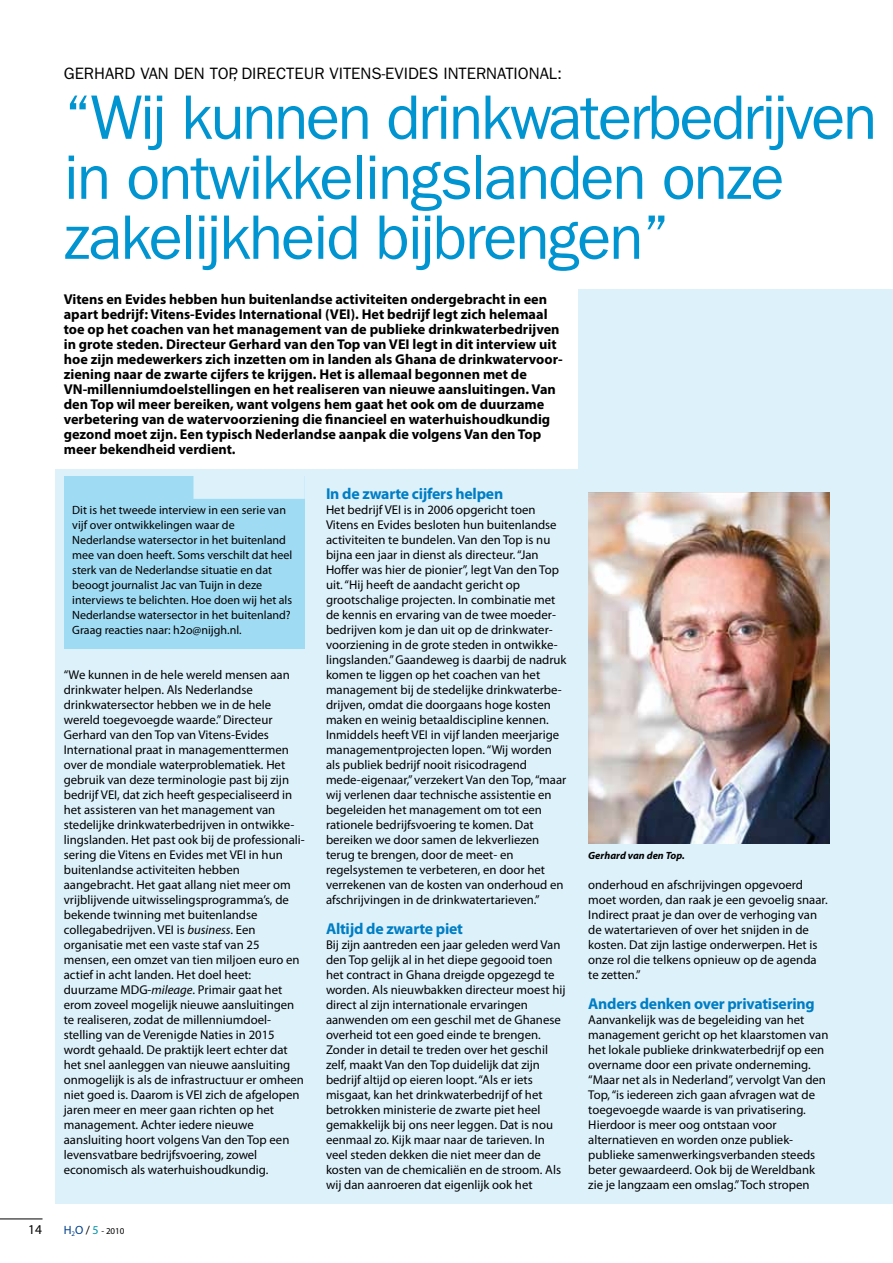
<style>
.page{position:relative;width:893px;height:1263px;background:#fff}
.page>*{position:absolute;margin:0;border:0;box-sizing:border-box;transform-origin:0 0}
.t1{font:63px/60px "ITC Franklin Gothic Std";letter-spacing:-.03em;color:#0094d0}
.t2{font:16.5px "ITC Franklin Gothic Std";letter-spacing:.02em;color:#000}
.t3{font:700 15.75px "Myriad Pro";letter-spacing:-.015em;color:#007ec4}
.t4{font:700 14.25px/15px "Myriad Pro";color:#000}
.t5{font:13.5px "Myriad Pro";color:#000}
.t6{font:12.75px/15px "Myriad Pro";color:#000}
.t7{font:12px/15px "Myriad Pro";color:#000}
.t8{font:italic 700 10.5px "Myriad Pro";color:#000}
.t9{font:9px "Myriad Pro";color:#000}
.s1{font-style:italic}
.s2{font-size:12px;color:#003f8a}
.s3{font-size:12px}
.s4{font-size:12px;color:#0094a8}
</style>
<div class="page">
<hr style="left:0;top:1219px;width:43px;height:1px;background:#000">
<div style="left:55px;top:64px;width:838px;height:1140px;background:#ddf1fb"></div>
<div style="left:0;top:0;width:893px;height:289px;background:#fff"></div>
<div style="left:0;top:276px;width:578px;height:193px;background:#fff"></div>
<div style="left:64px;top:476px;width:241px;height:173px;background:#a0dbf4"></div>
<div style="left:193px;top:475px;width:112px;height:24px;background:#ddf1fb"></div>
<img style="left:588px;top:492px;width:241px;height:352px">
<p class="t2" style="left:64px;top:64px;width:500px">Gerhard van den Top, di recteur Vitens-Evides International:</p>
<h1 class="t1" style="left:64px;top:88px;width:815px">“Wij kunnen drinkwaterbedrijven in ontwikkelingslanden onze zakelijkheid bijbrengen”</h1>
<p class="t4" style="left:64px;top:292px;width:500px">Vitens en Evides hebben hun buitenlandse activiteiten ondergebracht in een apart bedrijf: Vitens-Evides International (VEI). Het bedrijf legt zich helemaal toe op het coachen van het management van de publieke drinkwaterbedrijven in grote steden. Directeur Gerhard van den Top van VEI legt in dit interview uit hoe zijn medewerkers zich inzetten om in landen als Ghana de drinkwatervoor&shy;ziening naar de zwarte cijfers te krijgen. Het is allemaal begonnen met de VN-millenniumdoelstellingen en het realiseren van nieuwe aansluitingen. Van den Top wil meer bereiken, want volgens hem gaat het ook om de duurzame verbetering van de watervoorziening die financieel en waterhuishoudkundig gezond moet zijn. Een typisch Nederlandse aanpak die volgens Van den Top meer bekendheid verdient.</p>
<p class="t7" style="left:72px;top:502px;width:222px">Dit is het tweede interview in een serie van vijf over ontwikkelingen waar de Nederlandse watersector in het buitenland mee van doen heeft. Soms verschilt dat heel sterk van de Nederlandse situatie en dat beoogt journalist Jac van Tuijn in deze interviews te belichten. Hoe doen wij het als Nederlandse watersector in het buitenland?<br>Graag reacties naar: h2o@nijgh.nl.</p>
<p class="t6" style="left:64px;top:667px;width:242px">“We kunnen in de hele wereld mensen aan drinkwater helpen. Als Nederlandse drinkwatersector hebben we in de hele wereld toegevoegde waarde.” Directeur Gerhard van den Top van Vitens-Evides<br>I nternational praat in managementtermen over de mondiale waterproblematiek. Het gebruik van deze terminologie past bij zijn bedrijf VEI, dat zich heeft gespecialiseerd in het assisteren van het management van stedelijke drinkwaterbedrijven in ontwikke&shy;lingslanden. Het past ook bij de professionali&shy;sering die Vitens en Evides met VEI in hun buitenlandse activiteiten hebben aangebracht. Het gaat allang niet meer om vrijblijvende uitwisselingsprogramma’s, de bekende twinning met buitenlandse collegabedrijven. VEI is <span class="s1">business</span>. Een organisatie met een vaste staf van 25 mensen, een omzet van tien miljoen euro en actief in acht landen. Het doel heet: duurzame MDG-<span class="s1">mileage</span>. Primair gaat het erom zoveel mogelijk nieuwe aansluitingen te realiseren, zodat de millenniumdoel&shy;stelling van de Verenigde Naties in 2015 wordt gehaald. De praktijk leert echter dat het snel aanleggen van nieuwe aansluiting onmogelijk is als de infrastructuur er omheen niet goed is. Daarom is VEI zich de afgelopen jaren meer en meer gaan richten op het management. Achter iedere nieuwe aansluiting hoort volgens Van den Top een levensvatbare bedrijfsvoering, zowel economisch als waterhuishoudkundig.</p>
<p class="t5" style="left:28px;top:1222px;width:15px">14</p>
<p class="t9" style="left:64px;top:1226px;width:62px"><span class="s2">H</span><sub>2</sub><span class="s2">O</span> <span class="s3">/</span> <span class="s4">5</span> - 2010</p>
<p class="t3" style="left:326px;top:485px;width:179px">In de zwarte cijfers helpen</p>
<p class="t6" style="left:326px;top:502px;width:242px">Het bedrijf VEI is in 2006 opgericht toen Vitens en Evides besloten hun buitenlandse activiteiten te bundelen. Van den Top is nu bijna een jaar in dienst als directeur. “Jan Hoffer was hier de pionier”, legt Van den Top uit. “H ij heeft de aandacht gericht op grootschalige projecten. I n combinatie met de kennis en ervaring van de twee moeder&shy;bedrijven kom je dan uit op de drinkwater&shy;voorziening in de grote steden in ontwikke&shy;lingslanden.” Gaandeweg is daarbij de nadruk komen te liggen op het coachen van het management bij de stedelijke drinkwaterbe&shy;drijven, omdat die doorgaans hoge kosten maken en weinig betaaldiscipline kennen.<br>I nmiddels heeft VEI in vijf landen meerjarige managementprojecten lopen. “Wij worden als publiek bedrijf nooit risicodragend mede-eigenaar,” verzekert Van den Top, “maar wij verlenen daar technische assistentie en begeleiden het management om tot een rationele bedrijfsvoering te komen. Dat bereiken we door samen de lekverliezen terug te brengen, door de meet- en regelsystemen te verbeteren, en door het verrekenen van de kosten van onderhoud en afschrijvingen in de drinkwatertarieven.”</p>
<p class="t3" style="left:326px;top:920px;width:139px">Altijd de zwarte piet</p>
<p class="t6" style="left:326px;top:937px;width:242px">Bij zijn aantreden een jaar geleden werd Van den Top gelijk al in het diepe gegooid toen het contract in Ghana dreigde opgezegd te worden. Als nieuwbakken directeur moest hij direct al zijn internationale ervaringen aanwenden om een geschil met de Ghanese overheid tot een goed einde te brengen.<br>Zonder in detail te treden over het geschil zelf, maakt Van den Top duidelijk dat zijn bedrijf altijd op eieren loopt. “Als er iets misgaat, kan het drinkwaterbedrijf of het betrokken ministerie de zwarte piet heel gemakkelijk bij ons neer leggen. Dat is nou eenmaal zo. Kijk maar naar de tarieven. I n veel steden dekken die niet meer dan de kosten van de chemicaliën en de stroom. Als wij dan aanroeren dat eigenlijk ook het</p>
<p class="t8" style="left:588px;top:849px;width:98px">Gerhard van den Top.</p>
<p class="t6" style="left:588px;top:877px;width:241px">onderhoud en afschrijvingen opgevoerd moet worden, dan raak je een gevoelig snaar.<br>I ndirect praat je dan over de verhoging van de watertarieven of over het snijden in de kosten. Dat zijn lastige onderwerpen. Het is onze rol die telkens opnieuw op de agenda te zetten.”</p>
<p class="t3" style="left:588px;top:995px;width:228px">Anders denken over privatisering</p>
<p class="t6" style="left:588px;top:1012px;width:242px">Aanvankelijk was de begeleiding van het management gericht op het klaarstomen van het lokale publieke drinkwaterbedrijf op een overname door een private onderneming. “Maar net als in Nederland”, vervolgt Van den Top, “is iedereen zich gaan afvragen wat de toegevoegde waarde is van privatisering.<br>H ierdoor is meer oog ontstaan voor alternatieven en worden onze publiek&shy;publieke samenwerkingsverbanden steeds beter gewaardeerd. Ook bij de Wereldbank zie je langzaam een omslag.” Toch stropen</p>
</div>
